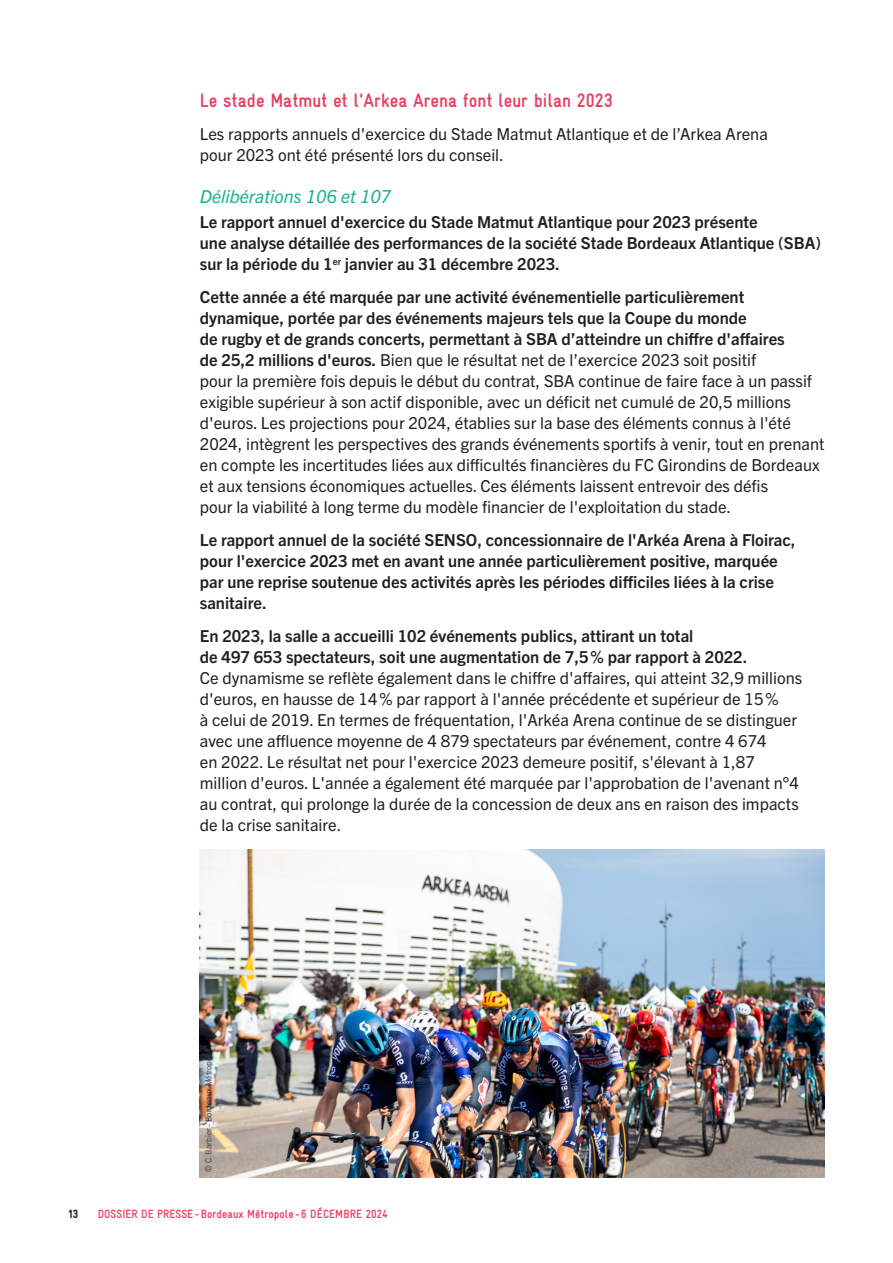
<style>
.page{position:relative;width:893px;height:1263px;background:#fff}
.page>*{position:absolute;margin:0;border:0;box-sizing:border-box;transform-origin:0 0}
.Titre_2{font:700 19.5px "Gravur Condensed Pro";color:#ee3b60}
.Délibération{font:italic 18px "Trade Gothic Next LT Pro";color:#15b68d}
.Texte_courant{font:16.5px/21px "Trade Gothic Next LT Pro";color:#231f20}
.Texte_courant-2{font:700 16.5px/21px "Trade Gothic Next LT Pro";color:#231f20}
.t1{font:700 12px "Gravur Condensed Pro";color:#ee3b60}
.t2{font:900 12px "Gravur Condensed Pro";color:#231f20}
.t3{font:300 8.25px "Trade Gothic Next LT Pro";color:#231f20}
.s1{font-weight:700}
</style>
<div class="page">
<img style="left:200px;top:849px;width:625px;height:328px">
<p class="Titre_2" style="left:200px;top:89px;width:414px">Le stade Matmut et l'Arkea Arena font leur bilan 2023</p>
<p class="Texte_courant" style="left:200px;top:122px;width:569px">Les rapports annuels d'exercice du Stade Matmut Atlantique et de l’Arkea Arena pour 2023 ont été présenté lors du conseil.</p>
<p class="Délibération" style="left:200px;top:184px;width:193px">Délibérations 106 et 107</p>
<p class="Texte_courant-2" style="left:200px;top:211px;width:623px">Le rapport annuel d'exercice du Stade Matmut Atlantique pour 2023 présente<br>une analyse détaillée des performances de la société Stade Bordeaux Atlantique (SBA) sur la période du 1<sup>er</sup> janvier au 31 décembre 2023.</p>
<p class="Texte_courant" style="left:200px;top:286px;width:626px"><span class="s1">Cette année a été marquée par une activité événementielle particulièrement dynamique, portée par des événements majeurs tels que la Coupe du monde<br>de rugby et de grands concerts, permettant à SBA d’atteindre un chiffre d'affaires<br>de 25,2 millions d'euros.</span> Bien que le résultat net de l’exercice 2023 soit positif<br>pour la première fois depuis le début du contrat, SBA continue de faire face à un passif exigible supérieur à son actif disponible, avec un déficit net cumulé de 20,5 millions d'euros. Les projections pour 2024, établies sur la base des éléments connus à l'été 2024, intègrent les perspectives des grands événements sportifs à venir, tout en prenant en compte les incertitudes liées aux difficultés financières du FC Girondins de Bordeaux et aux tensions économiques actuelles. Ces éléments laissent entrevoir des défis<br>pour la viabilité à long terme du modèle financier de l'exploitation du stade.</p>
<p class="Texte_courant-2" style="left:200px;top:529px;width:597px">Le rapport annuel de la société SENSO, concessionnaire de l'Arkéa Arena à Floirac, pour l'exercice 2023 met en avant une année particulièrement positive, marquée par une reprise soutenue des activités après les périodes difficiles liées à la crise sanitaire.</p>
<p class="Texte_courant" style="left:200px;top:625px;width:604px"><span class="s1">En 2023, la salle a accueilli 102 événements publics, attirant un total<br>de 497 653 spectateurs, soit une augmentation de 7,5% par rapport à 2022.<br></span>Ce dynamisme se reflète également dans le chiffre d'affaires, qui atteint 32,9 millions d'euros, en hausse de 14% par rapport à l'année précédente et supérieur de 15%<br>à celui de 2019. En termes de fréquentation, l'Arkéa Arena continue de se distinguer avec une affluence moyenne de 4 879 spectateurs par événement, contre 4 674<br>en 2022. Le résultat net pour l'exercice 2023 demeure positif, s'élevant à 1,87 million d'euros. L'année a également été marquée par l'approbation de l'avenant n°4 au contrat, qui prolonge la durée de la concession de deux ans en raison des impacts de la crise sanitaire.</p>
<p class="t3" style="left:203px;top:1172px;width:123px;rotate:-90deg">© C. Barbier - Bordeaux Métropole</p>
<p class="t2" style="left:68px;top:1208px;width:12px">13</p>
<p class="t1" style="left:98px;top:1208px;width:292px">DOSSIER DE PRESSE-Bordeaux Métropole - 6 DÉCEMBRE 2024</p>
</div>
